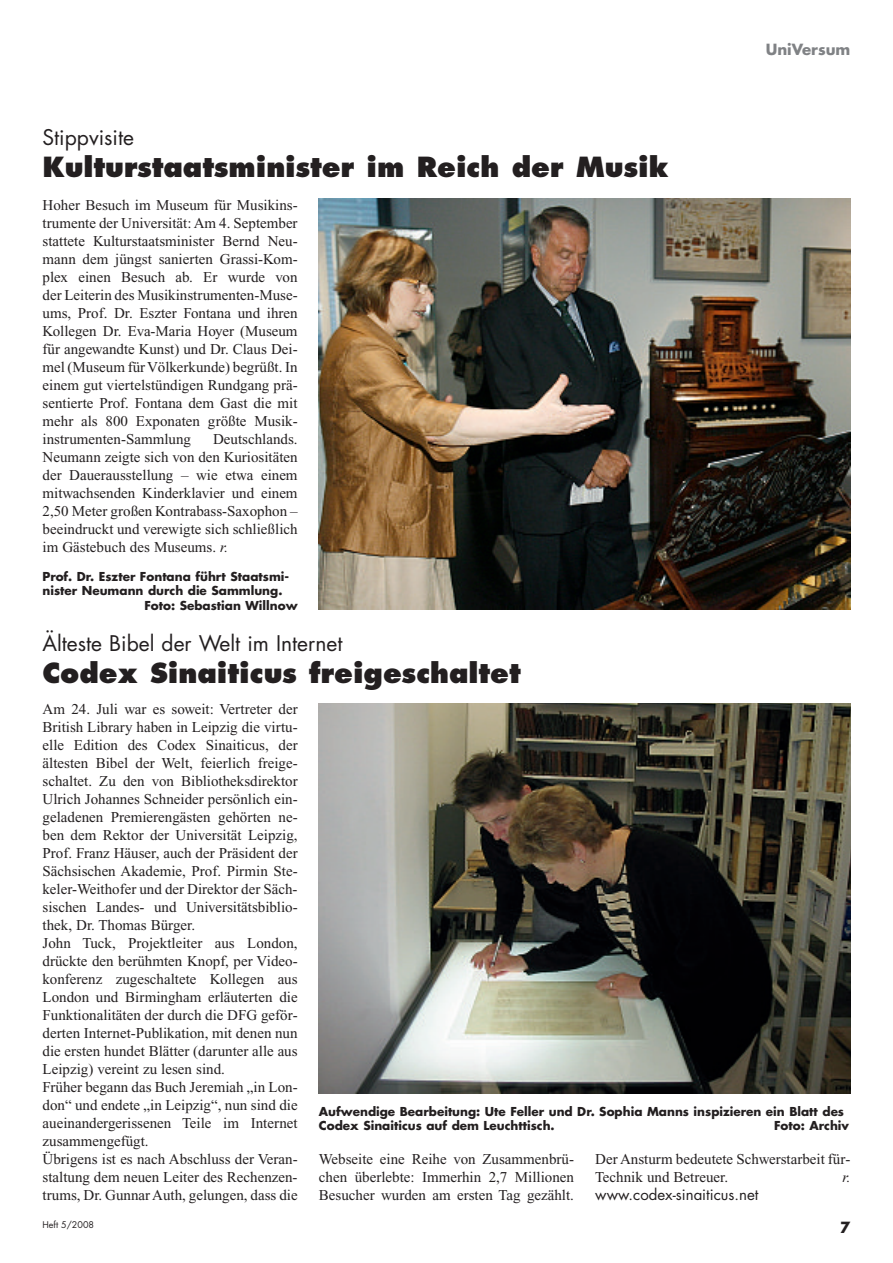
<style>
.page{position:relative;width:893px;height:1263px;background:#fff}
.page>*{position:absolute;margin:0;border:0;box-sizing:border-box;transform-origin:0 0}
.t1{font:27px "Futura Extra Bold OV SAPEBC";color:#231f20}
.t2{font:21px "Futura Book OV UAPEBC";color:#231f20}
.t3{font:15px/18px "Times New Roman PS OV TAPEBC";color:#231f20;text-align:justify}
.t4{font:15px "Futura Book OV UAPEBC";color:#231f20}
.t5{font:15px "Futura Bold OV WAPEBC";color:#808285}
.t6{font:15px "Times New Roman PS Italic OV VAPEBC";color:#231f20}
.t7{font:15px "Futura Bold OV WAPEBC";color:#231f20}
.t8{font:12px/14.4px "Futura Bold OV WAPEBC";color:#231f20}
.t9{font:9px "Futura Book OV UAPEBC";color:#231f20}
.s1{font-family:"Times New Roman PS Italic OV VAPEBC"}
</style>
<div class="page">
<img style="left:319px;top:199px;width:531px;height:410px">
<img style="left:319px;top:703px;width:531px;height:390px">
<h2 class="t2" style="left:43px;top:128px;width:93px">Stippvisite</h2>
<h1 class="t1" style="left:43px;top:152px;width:628px">Kulturstaatsminister im Reich der Musik</h1>
<p class="t3" style="left:43px;top:196px;width:257px">Hoher Besuch im Museum für Musikins&shy;trumente der Universität: Am 4. September stattete Kulturstaatsminister Bernd Neu&shy;mann dem jüngst sanierten Grassi-Kom&shy;plex einen Besuch ab. Er wurde von der Leiterin des Musikinstrumenten-Muse&shy;ums, Prof. Dr. Eszter Fontana und ihren Kollegen Dr. Eva-Maria Hoyer (Museum für angewandte Kunst) und Dr. Claus Dei&shy;mel (Museum fürVölkerkunde) begrüßt. In einem gut viertelstündigen Rundgang prä&shy;sentierte Prof. Fontana dem Gast die mit mehr als 800 Exponaten größte Musik&shy;instrumenten-Sammlung</p>
<p class="t3" style="left:43px;top:430px;width:257px;text-indent:171px">Deutschlands.<br>Neumann zeigte sich von den Kuriositäten der Dauerausstellung – wie etwa einem mitwachsenden Kinderklavier und einem 2,50 Meter großen Kontrabass-Saxophon – beeindruckt und verewigte sich schließlich im Gästebuch des Museums. <span class="s1">r.</span></p>
<p class="t8" style="left:43px;top:569px;width:248px">Prof. Dr. Eszter Fontana führt Staatsmi-</p>
<p class="t8" style="left:43px;top:584px;width:241px">nister Neumann durch die Sammlung.</p>
<p class="t8" style="left:144px;top:598px;width:155px">Foto: Sebastian Willnow</p>
<h2 class="t2" style="left:43px;top:634px;width:301px">Älteste Bibel der Welt im Internet</h2>
<h1 class="t1" style="left:43px;top:658px;width:480px">Codex Sinaiticus freigeschaltet</h1>
<p class="t5" style="left:766px;top:41px;width:86px">UniVersum</p>
<p class="t3" style="left:43px;top:700px;width:257px;text-align:left">Am 24. Juli war es soweit: Vertreter der British Library haben in Leipzig die virtu&shy;elle Edition des Codex Sinaiticus, der ältesten Bibel der Welt, feierlich freige&shy;schaltet. Zu den von Bibliotheksdirektor Ulrich Johannes Schneider persönlich ein&shy;geladenen Premierengästen gehörten ne&shy;ben dem Rektor der Universität Leipzig, Prof. Franz Häuser, auch der Präsident der Sächsischen Akademie, Prof. Pirmin Ste&shy;keler-Weithofer und der Direktor der Säch&shy;sischen Landes- und Universitätsbiblio&shy;thek, Dr. Thomas Bürger.<br>John Tuck, Projektleiter aus London, drückte den berühmten Knopf, per Video&shy;konferenz zugeschaltete Kollegen aus London und Birmingham erläuterten die Funktionalitäten der durch die DFG geför&shy;derten Internet-Publikation, mit denen nun die ersten hundet Blätter (darunter alle aus Leipzig) vereint zu lesen sind.<br>Früher begann das Buch Jeremiah „in Lon&shy;don“ und endete „in Leipzig“, nun sind die aueinandergerissenen Teile im Internet zusammengefügt.<br>Übrigens ist es nach Abschluss der Veran&shy;staltung dem neuen Leiter des Rechenzen&shy;trums, Dr. GunnarAuth, gelungen, dass die</p>
<p class="t8" style="left:319px;top:1104px;width:527px">Aufwendige Bearbeitung: Ute Feller und Dr. Sophia Manns inspizieren ein Blatt des<br>Codex Sinaiticus auf dem Leuchttisch.</p>
<p class="t8" style="left:774px;top:1119px;width:76px">Foto: Archiv</p>
<p class="t3" style="left:319px;top:1150px;width:257px">Webseite eine Reihe von Zusammenbrü&shy;chen überlebte: Immerhin 2,7 Millionen Besucher wurden am ersten Tag gezählt.</p>
<p class="t3" style="left:595px;top:1150px;width:257px">Der Ansturm bedeutete Schwerstarbeit für-<br>Technik und Betreuer.</p>
<p class="t6" style="left:842px;top:1168px;width:9px">r.</p>
<p class="t4" style="left:595px;top:1188px;width:165px">www.codex-sinaiticus.net</p>
<p class="t9" style="left:43px;top:1221px;width:53px">Heft 5/2008</p>
<p class="t7" style="left:840px;top:1219px;width:12px">7</p>
</div>
